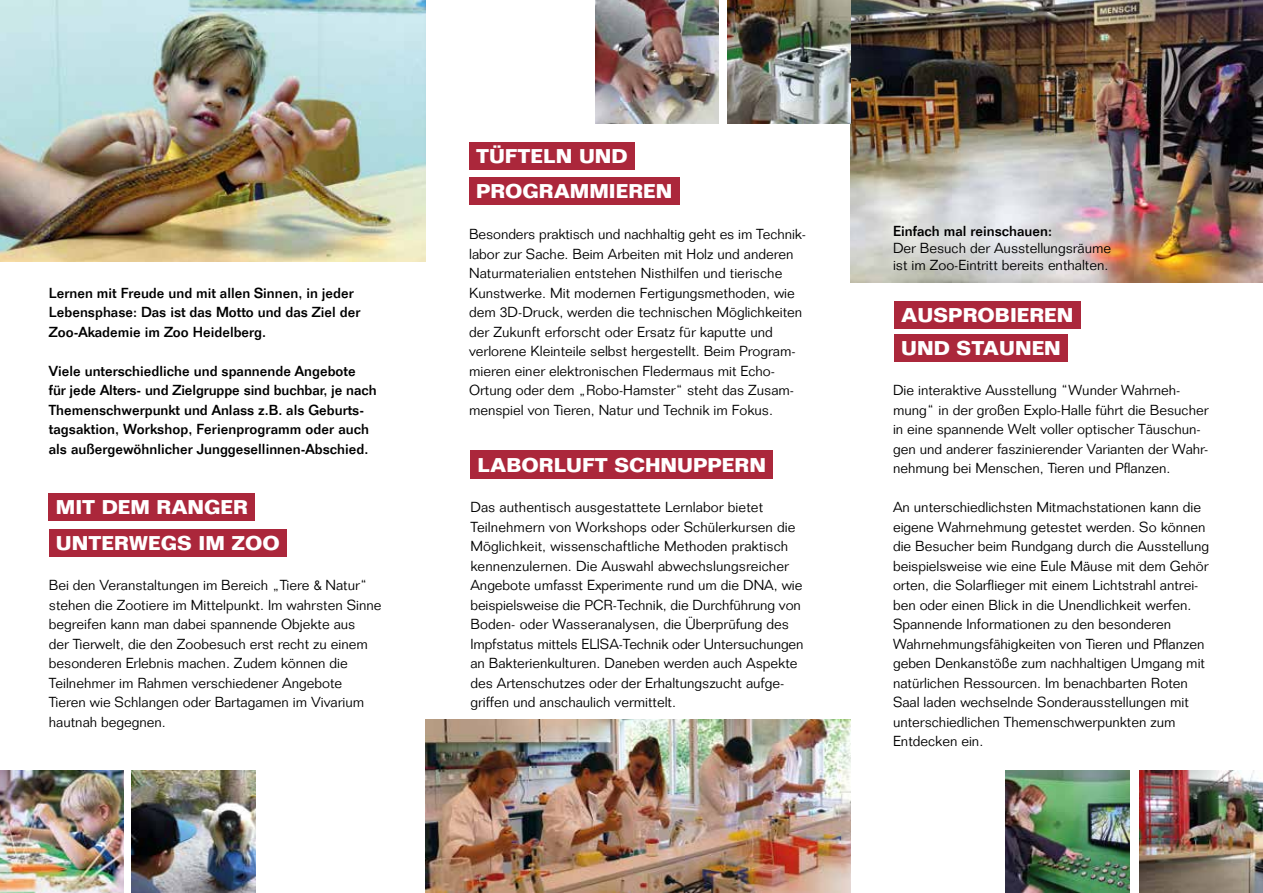
<style>
.page{position:relative;width:1263px;height:893px;background:#fff}
.page>*{position:absolute;margin:0;border:0;box-sizing:border-box;transform-origin:0 0}
.t1{font:700 19.5px "Folio Std";color:#fff}
.t2{font:300 14.25px/19.5px "Folio Std";color:#000}
.t3{font:500 14.25px/19.5px "Folio Std";color:#000}
</style>
<div class="page">
<div style="left:49px;top:529px;width:238px;height:28px;background:#ab273b"></div>
<img style="left:0;top:771px;width:123px;height:122px">
<img style="left:132px;top:771px;width:123px;height:122px">
<img style="left:850px;top:0;width:413px;height:283px">
<img style="left:1006px;top:771px;width:123px;height:122px">
<img style="left:0;top:0;width:425px;height:261px">
<img style="left:426px;top:719px;width:424px;height:174px">
<img style="left:727px;top:0;width:123px;height:124px">
<img style="left:1140px;top:771px;width:123px;height:122px">
<img style="left:595px;top:0;width:124px;height:124px">
<div style="left:469px;top:177px;width:210px;height:28px;background:#ab273b"></div>
<div style="left:894px;top:301px;width:186px;height:28px;background:#ab273b"></div>
<div style="left:49px;top:493px;width:206px;height:28px;background:#ab273b"></div>
<div style="left:469px;top:142px;width:166px;height:28px;background:#ab273b"></div>
<div style="left:894px;top:334px;width:174px;height:28px;background:#ab273b"></div>
<div style="left:470px;top:450px;width:303px;height:29px;background:#ab273b"></div>
<p class="t3" style="left:49px;top:283px;width:313px">Lernen mit Freude und mit allen Sinnen, in jeder<br>Lebensphase: Das ist das Motto und das Ziel der<br>Zoo-Akademie im Zoo Heidelberg.</p>
<p class="t3" style="left:49px;top:361px;width:329px">Viele unterschiedliche und spannende Angebote<br>für jede Alters- und Zielgruppe sind buchbar, je nach Themenschwerpunkt und Anlass z.B. als Geburts&shy;tagsaktion, Workshop, Ferienprogramm oder auch als außergewöhnlicher Junggesellinnen-Abschied.</p>
<h1 class="t1" style="left:56px;top:495px;width:194px">MIT DEM RANGER</h1>
<h1 class="t1" style="left:56px;top:531px;width:225px">UNTERWEGS IM ZOO</h1>
<p class="t2" style="left:49px;top:576px;width:334px">Bei den Veranstaltungen im Bereich „Tiere &amp; Natur“ stehen die Zootiere im Mittelpunkt. Im wahrsten Sinne begreifen kann man dabei spannende Objekte aus<br>der Tierwelt, die den Zoobesuch erst recht zu einem besonderen Erlebnis machen. Zudem können die Teilnehmer im Rahmen verschiedener Angebote Tieren wie Schlangen oder Bartagamen im Vivarium hautnah begegnen.</p>
<h1 class="t1" style="left:476px;top:144px;width:153px">TÜFTELN UND</h1>
<h1 class="t1" style="left:476px;top:179px;width:198px">PROGRAMMIEREN</h1>
<p class="t2" style="left:469px;top:225px;width:339px">Besonders praktisch und nachhaltig geht es im Technik&shy;labor zur Sache. Beim Arbeiten mit Holz und anderen Naturmaterialien entstehen Nisthilfen und tierische Kunstwerke. Mit modernen Fertigungsmethoden, wie dem 3D-Druck, werden die technischen Möglichkeiten der Zukunft erforscht oder Ersatz für kaputte und verlorene Kleinteile selbst hergestellt. Beim Program&shy;mieren einer elektronischen Fledermaus mit Echo-Ortung oder dem „Robo-Hamster“ steht das Zusam&shy;menspiel von Tieren, Natur und Technik im Fokus.</p>
<h1 class="t1" style="left:477px;top:453px;width:290px">LABORLUFT SCHNUPPERN</h1>
<p class="t2" style="left:470px;top:498px;width:335px">Das authentisch ausgestattete Lernlabor bietet Teilnehmern von Workshops oder Schülerkursen die Möglichkeit, wissenschaftliche Methoden praktisch kennenzulernen. Die Auswahl abwechslungsreicher Angebote umfasst Experimente rund um die DNA, wie beispielsweise die PCR-Technik, die Durchführung von Boden- oder Wasseranalysen, die Überprüfung des Impfstatus mittels ELISA-Technik oder Untersuchungen an Bakterienkulturen. Daneben werden auch Aspekte des Artenschutzes oder der Erhaltungszucht aufge&shy;griffen und anschaulich vermittelt.</p>
<p class="t3" style="left:893px;top:221px;width:160px">Einfach mal reinschauen:</p>
<p class="t2" style="left:893px;top:239px;width:220px;line-height:17.1px">Der Besuch der Ausstellungsräume ist im Zoo-Eintritt bereits enthalten.</p>
<h1 class="t1" style="left:901px;top:303px;width:174px">AUSPROBIEREN</h1>
<h1 class="t1" style="left:901px;top:336px;width:161px">UND STAUNEN</h1>
<p class="t2" style="left:893px;top:381px;width:317px">Die interaktive Ausstellung “Wunder Wahrneh&shy;mung“ in der großen Explo-Halle führt die Besucher in eine spannende Welt voller optischer Täuschun&shy;gen und anderer faszinierender Varianten der Wahr&shy;nehmung bei Menschen, Tieren und Pflanzen.</p>
<p class="t2" style="left:893px;top:498px;width:317px">An unterschiedlichsten Mitmachstationen kann die eigene Wahrnehmung getestet werden. So können die Besucher beim Rundgang durch die Ausstellung beispielsweise wie eine Eule Mäuse mit dem Gehör orten, die Solarflieger mit einem Lichtstrahl antrei&shy;ben oder einen Blick in die Unendlichkeit werfen.<br>Spannende Informationen zu den besonderen Wahrnehmungsfähigkeiten von Tieren und Pflanzen geben Denkanstöße zum nachhaltigen Umgang mit natürlichen Ressourcen. Im benachbarten Roten Saal laden wechselnde Sonderausstellungen mit unterschiedlichen Themenschwerpunkten zum Entdecken ein.</p>
</div>
